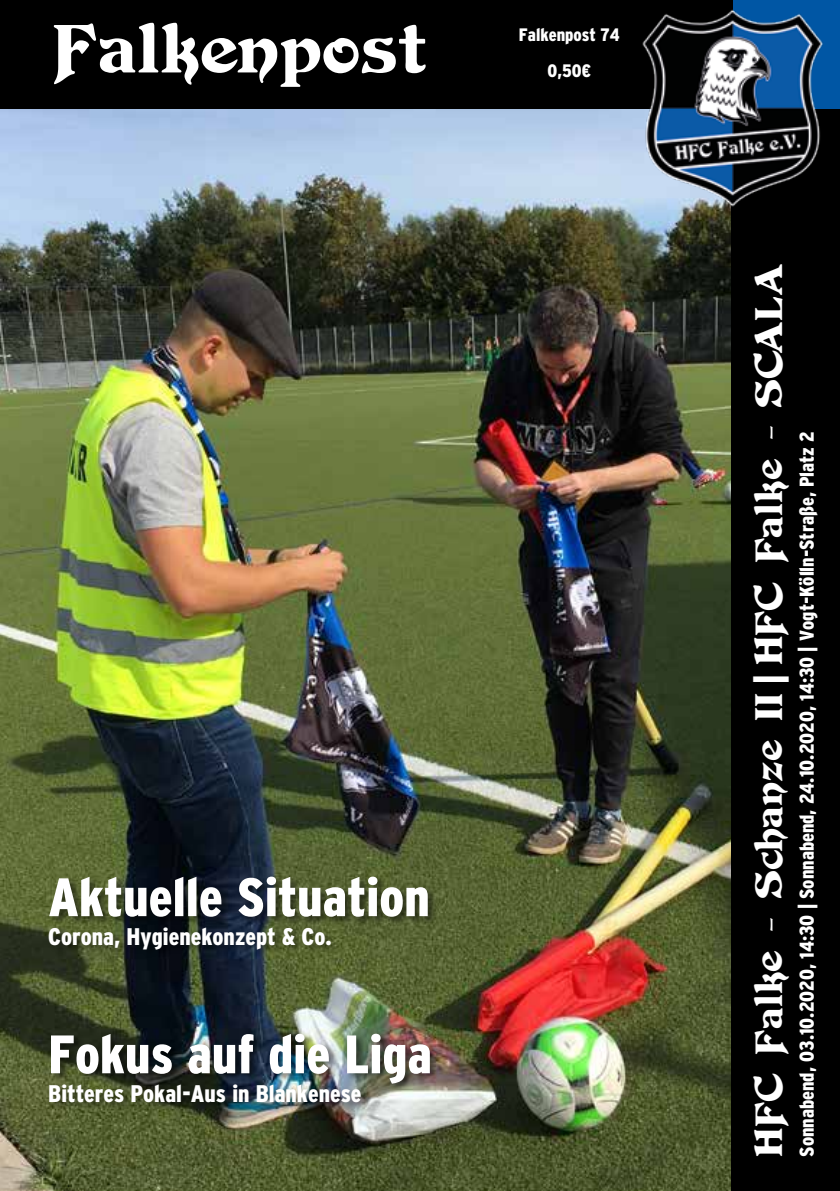
<style>
.page{position:relative;width:840px;height:1191px;background:#fff}
.page>*{position:absolute;margin:0;border:0;box-sizing:border-box;transform-origin:0 0}
.t1{font:64px "Duvall";color:#fff}
.t2{font:900 condensed 54px "Interstate";color:#fff}
.t3{font:36px "Duvall";color:#fff}
.t4{font:900 condensed 24px "Interstate";color:#fff}
.t5{font:900 condensed 20px "Interstate";color:#fff}
.t6{font:900 condensed 18px/36px "Interstate";color:#fff;text-align:center}
.s1{font-family:"Interstate";font-weight:900;font-stretch:condensed}
</style>
<div class="page">
<img style="left:0;top:108px;width:731px;height:1083px">
<div style="left:0;top:0;width:749px;height:108px;background:#000"></div>
<div style="left:731px;top:100px;width:108px;height:1091px;background:#000"></div>
<div style="left:732px;top:0;width:107px;height:108px;background:#0056a4"></div>
<img style="left:628px;top:5px;width:203px;height:203px">
<div style="left:49px;top:1031px;width:391px;height:61px;background:#000;opacity:.52"></div>
<div style="left:49px;top:874px;width:389px;height:52px;background:#000;opacity:.52"></div>
<div style="left:48px;top:1082px;width:323px;height:29px;background:#000;opacity:.43"></div>
<div style="left:48px;top:925px;width:292px;height:33px;background:#000;opacity:.43"></div>
<h1 class="t1" style="left:52px;top:20px;width:376px">Falkenpost</h1>
<p class="t6" style="left:518px;top:17px;width:102px">Falkenpost 74<br>0,50€</p>
<h2 class="t2" style="left:48px;top:867px;width:383px">Aktuelle Situation</h2>
<p class="t4" style="left:48px;top:923px;width:285px">Corona, Hygienekonzept &amp; Co.</p>
<h2 class="t2" style="left:48px;top:1024px;width:385px">Fokus auf die Liga</h2>
<p class="t4" style="left:48px;top:1080px;width:315px">Bitteres Pokal-Aus in Blankenese</p>
<h3 class="t3" style="left:752px;top:1156px;width:895px;rotate:-90deg">HFC Falke - Schanze II <span class="s1">|</span> HFC Falke - SCALA</h3>
<p class="t5" style="left:795px;top:1156px;width:727px;rotate:-90deg">Sonnabend, 03.10.2020, 14:30 | Sonnabend, 24.10.2020, 14:30 | Vogt-Kölln-Straße, Platz 2</p>
</div>
